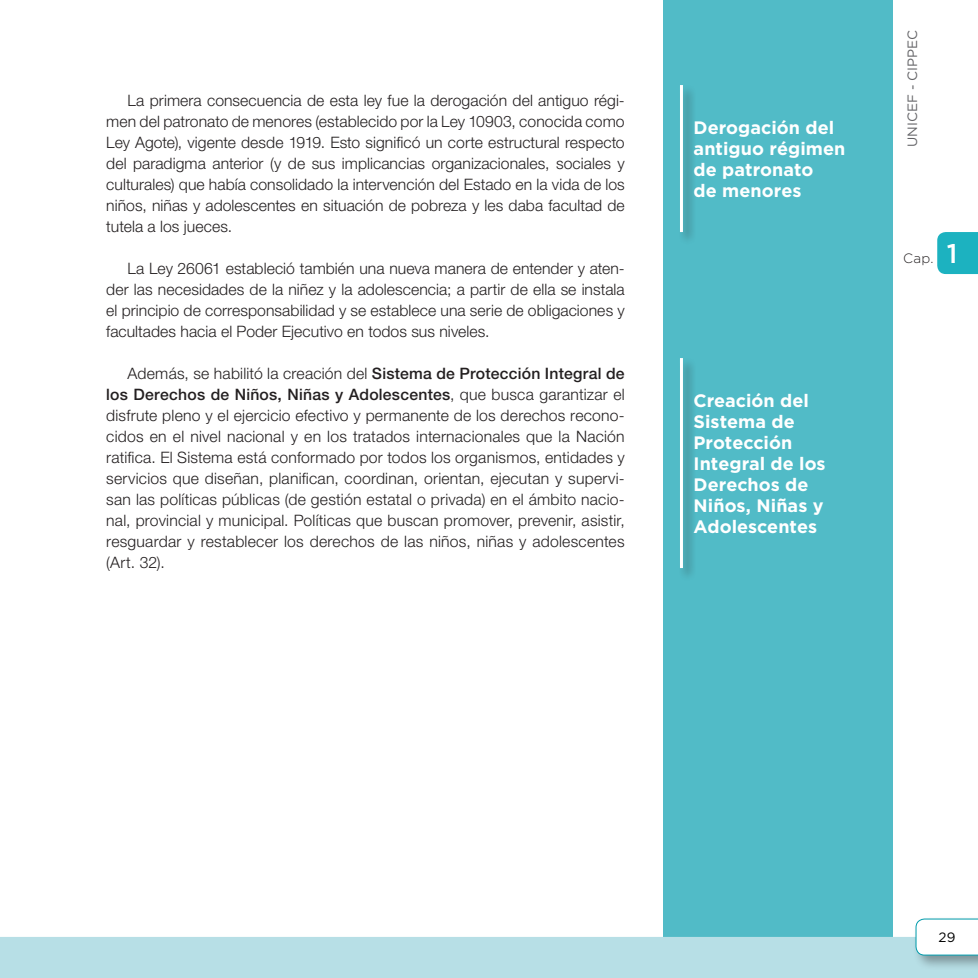
<style>
.page{position:relative;width:978px;height:978px;background:#fff}
.page>*{position:absolute;margin:0;border:0;box-sizing:border-box;transform-origin:0 0}
.destacado_en_margen{font:700 18px/21px "Gotham";letter-spacing:.005em;color:#fff}
.texto{font:300 15.75px/21px "Helvetica Neue LT Std";letter-spacing:.005em;color:#231f20;text-align:justify}
.t1{font:13.5px "Gotham";color:#636366}
.t2{font:300 13.5px "Gotham";color:#231f20}
.t3{font:13.5px "Gotham";color:#000}
.s1{font-weight:500}
.s2{font-weight:500;font-size:27px;color:#fff}
</style>
<div class="page">
<div style="left:663px;top:0;width:230px;height:978px;background:#51bbc7"></div>
<div style="left:0;top:937px;width:978px;height:41px;background:#b7dfe6"></div>
<div style="left:913px;top:916px;width:65px;height:55px;background:#231f20;opacity:.4"></div>
<svg style="left:916px;top:919px;width:62px;height:36px"></svg>
<div style="left:937px;top:232px;width:41px;height:42px;background:#1cb2c0"></div>
<div style="left:678px;top:83px;width:19px;height:163px;background:#231f20;opacity:.5"></div>
<hr style="left:680px;top:85px;width:3px;height:147px;background:#fff">
<div style="left:678px;top:356px;width:19px;height:226px;background:#231f20;opacity:.5"></div>
<hr style="left:680px;top:358px;width:3px;height:210px;background:#fff">
<p class="texto" style="left:106px;top:90px;width:520px;text-indent:21px">La primera consecuencia de esta ley fue la derogación del antiguo régi&shy;men del patronato de menores (establecido por la Ley 10903, conocida como Ley Agote), vigente desde 1919. Esto significó un corte estructural respecto del paradigma anterior (y de sus implicancias organizacionales, sociales y culturales) que había consolidado la intervención del Estado en la vida de los niños, niñas y adolescentes en situación de pobreza y les daba facultad de tutela a los jueces.</p>
<p class="texto" style="left:106px;top:258px;width:520px;text-indent:21px">La Ley 26061 estableció también una nueva manera de entender y aten&shy;der las necesidades de la niñez y la adolescencia; a partir de ella se instala el principio de corresponsabilidad y se establece una serie de obligaciones y facultades hacia el Poder Ejecutivo en todos sus niveles.</p>
<p class="texto" style="left:106px;top:363px;width:520px;text-indent:21px">Además, se habilitó la creación del <span class="s1">Sistema de Protección Integral de los Derechos de Niños, Niñas y Adolescentes</span>, que busca garantizar el disfrute pleno y el ejercicio efectivo y permanente de los derechos recono&shy;cidos en el nivel nacional y en los tratados internacionales que la Nación ratifica. El Sistema está conformado por todos los organismos, entidades y servicios que diseñan, planifican, coordinan, orientan, ejecutan y supervi&shy;san las políticas públicas (de gestión estatal o privada) en el ámbito nacio&shy;nal, provincial y municipal. Políticas que buscan promover, prevenir, asistir, resguardar y restablecer los derechos de las niños, niñas y adolescentes (Art. 32).</p>
<p class="destacado_en_margen" style="left:694px;top:117px;width:153px">Derogación del antiguo régimen de patronato<br>de menores</p>
<p class="destacado_en_margen" style="left:694px;top:390px;width:134px">Creación del<br>Sistema de<br>Protección<br>Integral de los<br>Derechos de<br>Niños, Niñas y<br>Adolescentes</p>
<p class="t1" style="left:904px;top:147px;width:119px;rotate:-90deg">UNICEF - CIPPEC</p>
<p class="t2" style="left:903px;top:249px;width:56px">Cap. <span class="s2">1</span></p>
<p class="t3" style="left:939px;top:929px;width:18px">29</p>
</div>
